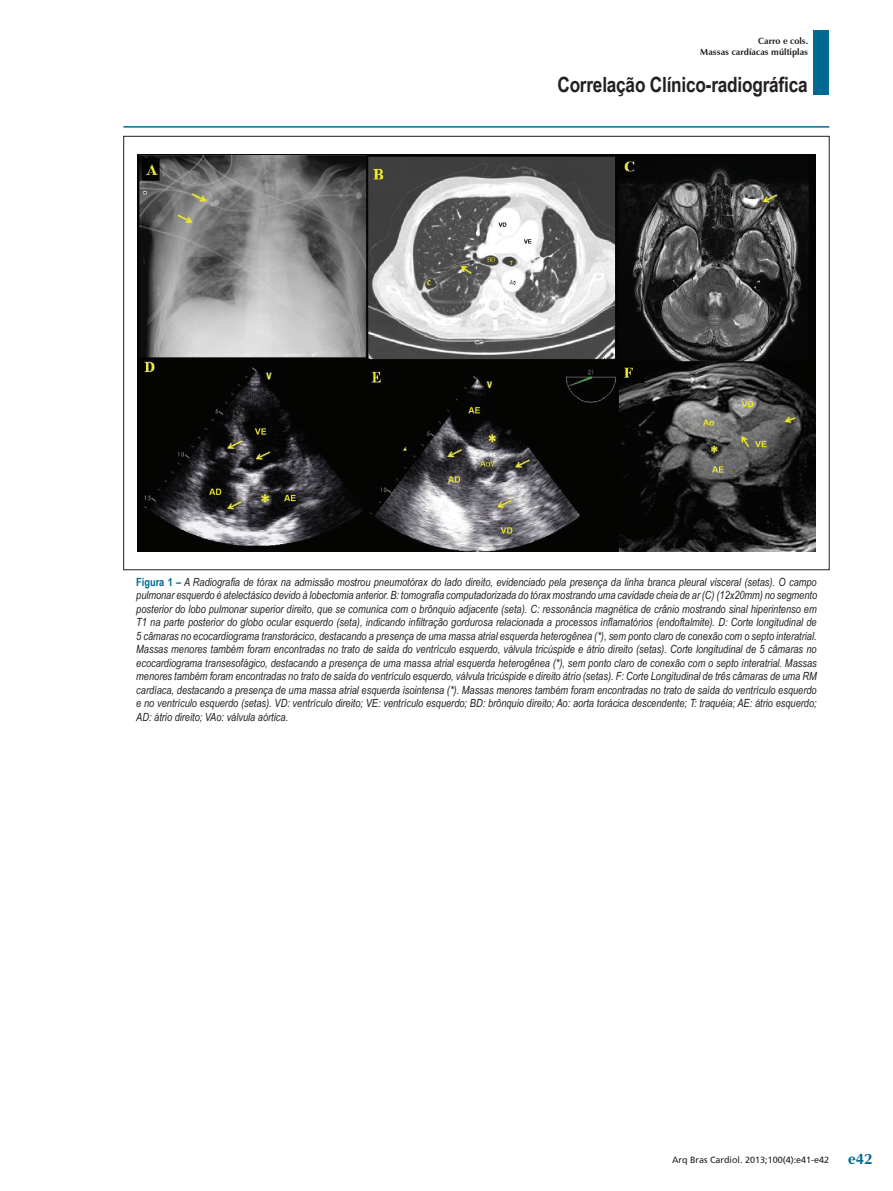
<style>
.page{position:relative;width:893px;height:1191px;background:#fff}
.page>*{position:absolute;margin:0;border:0;box-sizing:border-box;transform-origin:0 0}
.t1{font:700 21px "Arial Narrow";letter-spacing:-.01em;color:#231f20}
.t2{font:700 15px "Zapf Humanist 601 BT";color:#006991}
._06_-_LEGENDA_FIGURA{font:italic 11.25px/13.5px "Arial Narrow";color:#231f20;text-align:justify}
.t3{font:700 9px "Zapf Humanist 601 BT";color:#231f20}
.t4{font:9px "Frutiger";color:#231f20}
.s1{font-weight:700;font-style:normal;color:#006991}
</style>
<div class="page">
<hr style="left:123px;top:126px;width:706px;height:2px;background:#006991">
<div style="left:813px;top:30px;width:16px;height:64px;background:#006991"></div>
<img style="left:137px;top:154px;width:679px;height:397px">
<p class="t3" style="left:758px;top:36px;width:51px">Carro e cols.</p>
<p class="t3" style="left:700px;top:47px;width:109px">Massas cardíacas múltiplas</p>
<p class="t1" style="left:557px;top:69px;width:252px">Correlação Clínico-radiográfica</p>
<p class="_06_-_LEGENDA_FIGURA" style="left:136px;top:575px;width:682px"><span class="s1">Figura 1 –</span> A Radiografia de tórax na admissão mostrou pneumotórax do lado direito, evidenciado pela presença da linha branca pleural visceral (setas). O campo pulmonar esquerdo é atelectásico devido à lobectomia anterior. B: tomografia computadorizada do tórax mostrando uma cavidade cheia de ar (C) (12x20mm) no segmento posterior do lobo pulmonar superior direito, que se comunica com o brônquio adjacente (seta). C: ressonância magnética de crânio mostrando sinal hiperintenso em T1 na parte posterior do globo ocular esquerdo (seta), indicando infiltração gordurosa relacionada a processos inflamatórios (endoftalmite). D: Corte longitudinal de 5 câmaras no ecocardiograma transtorácico, destacando a presença de uma massa atrial esquerda heterogênea (*), sem ponto claro de conexão com o septo interatrial.<br>Massas menores também foram encontradas no trato de saída do ventrículo esquerdo, válvula tricúspide e átrio direito (setas). Corte longitudinal de 5 câmaras no ecocardiograma transesofágico, destacando a presença de uma massa atrial esquerda heterogênea (*), sem ponto claro de conexão com o septo interatrial. Massas menores também foram encontradas no trato de saída do ventrículo esquerdo, válvula tricúspide e direito átrio (setas). F: Corte Longitudinal de três câmaras de uma RM cardíaca, destacando a presença de uma massa atrial esquerda isointensa (*). Massas menores também foram encontradas no trato de saída do ventrículo esquerdo e no ventrículo esquerdo (setas). VD: ventrículo direito; VE: ventrículo esquerdo; BD: brônquio direito; Ao: aorta torácica descendente; T: traquéia; AE: átrio esquerdo; AD: átrio direito; VAo: válvula aórtica.</p>
<p class="t4" style="left:672px;top:1154px;width:159px">Arq Bras Cardiol. 2013;100(4):e41-e42</p>
<p class="t2" style="left:848px;top:1149px;width:26px">e42</p>
</div>
